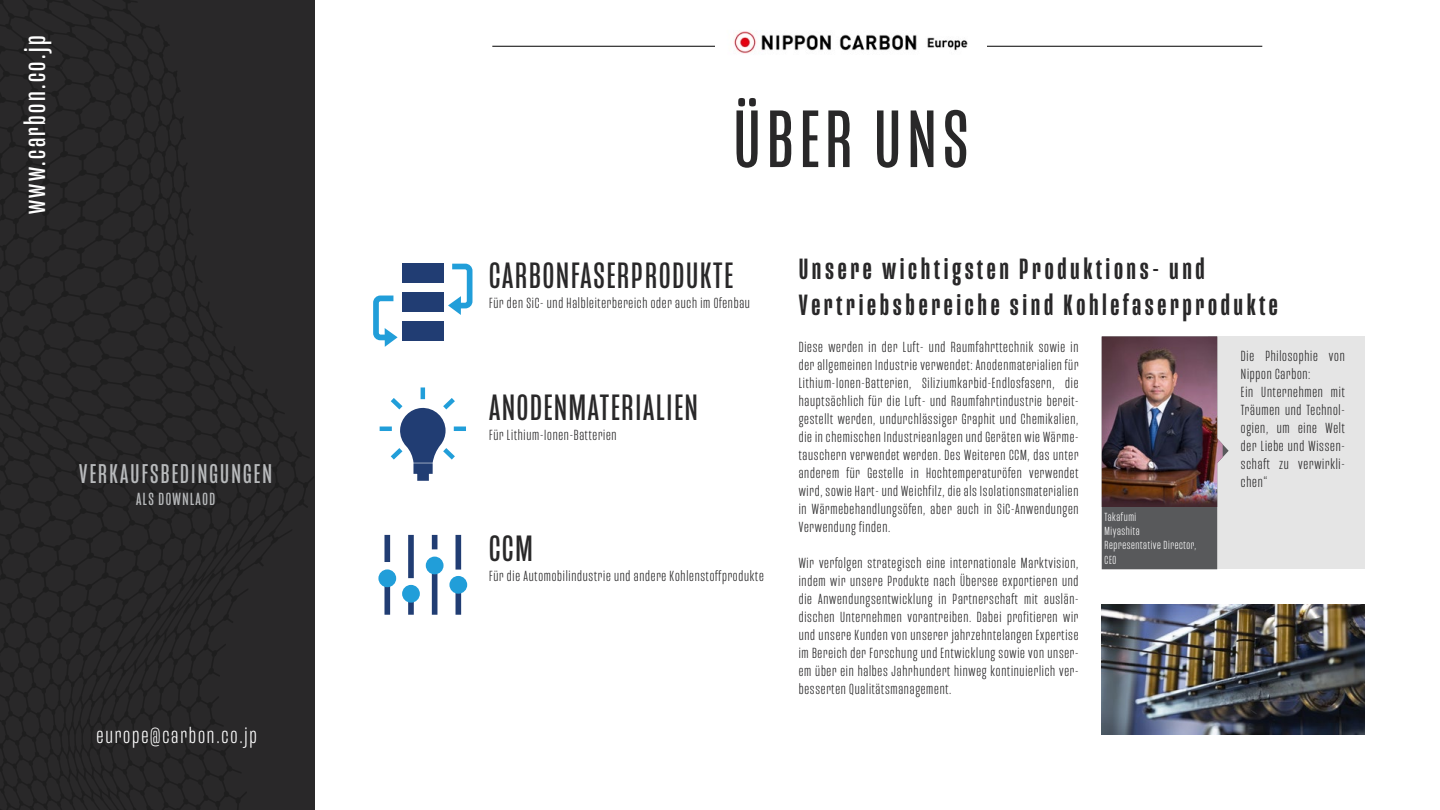
<style>
.page{position:relative;width:1440px;height:810px;background:#fff}
.page>*{position:absolute;margin:0;border:0;box-sizing:border-box;transform-origin:0 0}
.t1{font:83.25px "Mongoose";letter-spacing:.08em;color:#292829}
.t2{font:37.5px "Mongoose";letter-spacing:.05em;color:#292829}
.t3{font:500 30px/36px "Mongoose";letter-spacing:.12em;color:#292829}
.t4{font:30px "Mongoose";letter-spacing:.08em;color:#fff}
.t5{font:27.75px "Mongoose";letter-spacing:.08em;color:#b8babc}
.t6{font:300 22.5px "Mongoose";letter-spacing:.08em;color:#fff}
.t7{font:18px "Mongoose";letter-spacing:.08em;color:#b8babc}
.t8{font:300 15px/18px "Mongoose";letter-spacing:.05em;color:#292829;text-align:justify}
.t9{font:300 12px/14.4px "Mongoose";letter-spacing:.05em;color:#fff}
</style>
<div class="page">
<img style="left:1102px;top:604px;width:263px;height:131px">
<hr style="left:492px;top:46px;width:285px;height:1px;background:#000">
<hr style="left:978px;top:46px;width:284px;height:1px;background:#000">
<svg style="left:0;top:0;width:315px;height:810px;background:#272627"></svg>
<img style="left:716px;top:31px;width:271px;height:23px">
<div style="left:1208px;top:337px;width:157px;height:232px;background:#e5e5e5"></div>
<svg style="left:1102px;top:445px;width:127px;height:124px;background:#6a6b6c"></svg>
<img style="left:1102px;top:337px;width:121px;height:170px">
<div style="left:413px;top:463px;width:20px;height:11px;background:#213d73"></div>
<div style="left:417px;top:470px;width:12px;height:11px;background:#213d73"></div>
<svg style="left:379px;top:387px;width:87px;height:77px"></svg>
<div style="left:384px;top:586px;width:6px;height:29px;background:#213d73"></div>
<div style="left:384px;top:535px;width:6px;height:27px;background:#213d73"></div>
<div style="left:408px;top:602px;width:6px;height:13px;background:#213d73"></div>
<div style="left:408px;top:535px;width:6px;height:43px;background:#213d73"></div>
<div style="left:432px;top:574px;width:5px;height:41px;background:#213d73"></div>
<div style="left:432px;top:535px;width:5px;height:14px;background:#213d73"></div>
<div style="left:456px;top:593px;width:5px;height:22px;background:#213d73"></div>
<div style="left:456px;top:535px;width:5px;height:35px;background:#213d73"></div>
<div style="left:449px;top:576px;width:18px;height:18px;background:#219ed9;border-radius:50%"></div>
<div style="left:426px;top:557px;width:18px;height:17px;background:#219ed9;border-radius:50%"></div>
<div style="left:402px;top:585px;width:18px;height:18px;background:#219ed9;border-radius:50%"></div>
<div style="left:378px;top:569px;width:18px;height:18px;background:#219ed9;border-radius:50%"></div>
<div style="left:402px;top:292px;width:41px;height:20px;background:#213d73"></div>
<div style="left:402px;top:263px;width:41px;height:20px;background:#213d73"></div>
<div style="left:402px;top:322px;width:41px;height:19px;background:#213d73"></div>
<svg style="left:448px;top:263px;width:25px;height:52px"></svg>
<svg style="left:373px;top:295px;width:25px;height:52px"></svg>
<h3 class="t4" style="left:18px;top:214px;width:179px;rotate:-90deg">www.carbon.co.jp</h3>
<h3 class="t5" style="left:79px;top:458px;width:194px">VERKAUFSBEDINGUNGEN</h3>
<p class="t7" style="left:136px;top:489px;width:80px">ALS DOWNLAOD</p>
<h3 class="t6" style="left:96px;top:722px;width:162px">europe@carbon.co.jp</h3>
<h1 class="t1" style="left:734px;top:92px;width:236px">ÜBER UNS</h1>
<h2 class="t2" style="left:489px;top:255px;width:245px">CARBONFASERPRODUKTE</h2>
<p class="t8" style="left:489px;top:294px;width:262px">Für den SiC- und Halbleiterbereich oder auch im Ofenbau</p>
<h2 class="t2" style="left:489px;top:386px;width:210px">ANODENMATERIALIEN</h2>
<p class="t8" style="left:489px;top:426px;width:129px">Für Lithium-Ionen-Batterien</p>
<h2 class="t2" style="left:489px;top:527px;width:45px">CCM</h2>
<p class="t8" style="left:489px;top:567px;width:276px">Für die Automobilindustrie und andere Kohlenstoffprodukte</p>
<h3 class="t3" style="left:799px;top:252px;width:481px">Unsere wichtigsten Produktions- und<br>Vertriebsbereiche sind Kohlefaserprodukte</h3>
<p class="t8" style="left:799px;top:338px;width:281px">Diese werden in der Luft- und Raumfahrttechnik sowie in der allgemeinen Industrie verwendet: Anodenmaterialien für Lithium-Ionen-Batterien, Siliziumkarbid-Endlosfasern, die hauptsächlich für die Luft- und Raumfahrtindustrie bereit&shy;gestellt werden, undurchlässiger Graphit und Chemikalien, die in chemischen Industrieanlagen und Geräten wie Wärme&shy;tauschern verwendet werden. Des Weiteren CCM, das unter anderem für Gestelle in Hochtemperaturöfen verwendet wird, sowie Hart- und Weichfilz, die als Isolationsmaterialien in Wärmebehandlungsöfen, aber auch in SiC-Anwendungen Verwendung finden.</p>
<p class="t8" style="left:799px;top:554px;width:281px">Wir verfolgen strategisch eine internationale Marktvision, indem wir unsere Produkte nach Übersee exportieren und die Anwendungsentwicklung in Partnerschaft mit auslän&shy;dischen Unternehmen vorantreiben. Dabei profitieren wir und unsere Kunden von unserer jahrzehntelangen Expertise im Bereich der Forschung und Entwicklung sowie von unser&shy;em über ein halbes Jahrhundert hinweg kontinuierlich ver&shy;besserten Qualitätsmanagement.</p>
<p class="t8" style="left:1241px;top:347px;width:105px;text-align:left">Die Philosophie von<br>Nippon Carbon:<br>Ein Unternehmen mit<br>Träumen und Technol&shy;ogien, um eine Welt der Liebe und Wissen&shy;schaft zu verwirkli&shy;chen“</p>
<p class="t9" style="left:1105px;top:509px;width:93px">Takafumi<br>Miyashita<br>Representative Director,<br>CEO</p>
</div>
